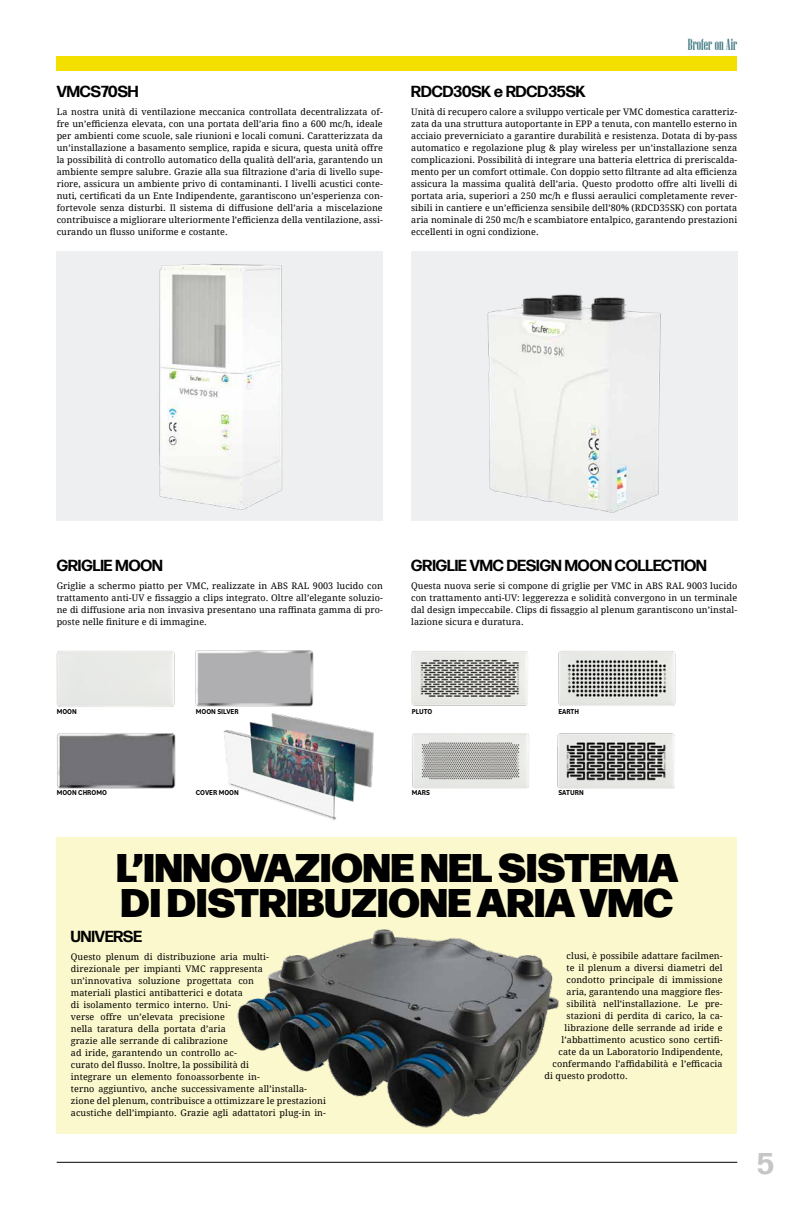
<style>
.page{position:relative;width:794px;height:1219px;background:#fff}
.page>*{position:absolute;margin:0;border:0;box-sizing:border-box;transform-origin:0 0}
.t1{font:900 40px/35px "Forma DJR Display";color:#000}
.t2{font:700 30px "Forma DJR Display";color:#c6c6c6}
.t3{font:700 16px "Forma DJR Display";color:#000}
.t4{font:16px "Niagara";color:#3a747e}
.t5{font:9px/12px "Droid Serif";letter-spacing:.01em;color:#000;text-align:justify}
.t6{font:700 7.5px "Bilo";color:#000;scale:.9 1}
</style>
<div class="page">
<div style="left:57px;top:57px;width:680px;height:14px;background:#f3e000"></div>
<hr style="left:57px;top:1162px;width:680px;height:1px;background:#000">
<div style="left:57px;top:251px;width:326px;height:269px;background:#edeff1"></div>
<div style="left:411px;top:251px;width:326px;height:269px;background:#edeff1"></div>
<img style="left:159px;top:264px;width:123px;height:246px">
<img style="left:486px;top:294px;width:176px;height:227px">
<div style="left:57px;top:838px;width:680px;height:296px;background:#fcf8cd"></div>
<img style="left:237px;top:929px;width:321px;height:199px">
<img style="left:57px;top:733px;width:119px;height:56px">
<div style="left:56px;top:651px;width:119px;height:56px;background:#e8e9e6"></div>
<img style="left:195px;top:650px;width:118px;height:56px">
<img style="left:558px;top:651px;width:117px;height:55px">
<img style="left:412px;top:733px;width:117px;height:56px">
<img style="left:411px;top:651px;width:117px;height:55px">
<img style="left:557px;top:734px;width:117px;height:54px">
<img style="left:215px;top:697px;width:159px;height:123px">
<h3 class="t3" style="left:57px;top:81px;width:83px">VMCS70SH</h3>
<p class="t5" style="left:57px;top:106px;width:328px">La nostra unità di ventilazione meccanica controllata decentralizzata of&shy;fre un’efficienza elevata, con una portata dell’aria fino a 600 mc/h, ideale per ambienti come scuole, sale riunioni e locali comuni. Caratterizzata da un’installazione a basamento semplice, rapida e sicura, questa unità offre la possibilità di controllo automatico della qualità dell’aria, garantendo un ambiente sempre salubre. Grazie alla sua filtrazione d’aria di livello supe&shy;riore, assicura un ambiente privo di contaminanti. I livelli acustici conte&shy;nuti, certificati da un Ente Indipendente, garantiscono un’esperienza con&shy;fortevole senza disturbi. Il sistema di diffusione dell’aria a miscelazione contribuisce a migliorare ulteriormente l’efficienza della ventilazione, assi&shy;curando un flusso uniforme e costante.</p>
<h3 class="t4" style="left:688px;top:36px;width:51px">Brofer on Air</h3>
<h3 class="t3" style="left:411px;top:81px;width:176px">RDCD30SK e RDCD35SK</h3>
<p class="t5" style="left:411px;top:106px;width:328px">Unità di recupero calore a sviluppo verticale per VMC domestica caratteriz&shy;zata da una struttura autoportante in EPP a tenuta, con mantello esterno in acciaio preverniciato a garantire durabilità e resistenza. Dotata di by-pass automatico e regolazione plug &amp; play wireless per un’installazione senza complicazioni. Possibilità di integrare una batteria elettrica di preriscalda&shy;mento per un comfort ottimale. Con doppio setto filtrante ad alta efficienza assicura la massima qualità dell’aria. Questo prodotto offre alti livelli di portata aria, superiori a 250 mc/h e flussi aeraulici completamente rever&shy;sibili in cantiere e un’efficienza sensibile dell’80% (RDCD35SK) con portata aria nominale di 250 mc/h e scambiatore entalpico, garantendo prestazioni eccellenti in ogni condizione.</p>
<h3 class="t3" style="left:57px;top:555px;width:108px">GRIGLIE MOON</h3>
<p class="t5" style="left:57px;top:580px;width:327px">Griglie a schermo piatto per VMC, realizzate in ABS RAL 9003 lucido con trattamento anti-UV e fissaggio a clips integrato. Oltre all’elegante soluzio&shy;ne di diffusione aria non invasiva presentano una raffinata gamma di pro&shy;poste nelle finiture e di immagine.</p>
<h3 class="t3" style="left:411px;top:555px;width:297px">GRIGLIE VMC DESIGN MOON COLLECTION</h3>
<p class="t5" style="left:411px;top:580px;width:327px">Questa nuova serie si compone di griglie per VMC in ABS RAL 9003 lucido con trattamento anti-UV: leggerezza e solidità convergono in un terminale dal design impeccabile. Clips di fissaggio al plenum garantiscono un’instal&shy;lazione sicura e duratura.</p>
<p class="t6" style="left:57px;top:706px;width:24px">MOON</p>
<p class="t6" style="left:196px;top:706px;width:49px">MOON SILVER</p>
<p class="t6" style="left:412px;top:706px;width:24px">PLUTO</p>
<p class="t6" style="left:558px;top:706px;width:24px">EARTH</p>
<p class="t6" style="left:57px;top:787px;width:57px">MOON CHROMO</p>
<p class="t6" style="left:196px;top:787px;width:49px">COVER MOON</p>
<p class="t6" style="left:412px;top:787px;width:22px">MARS</p>
<p class="t6" style="left:558px;top:787px;width:30px">SATURN</p>
<h1 class="t1" style="left:116px;top:847px;width:563px">L’INNOVAZIONE NEL SISTEMA<br>DI DISTRIBUZIONE ARIA VMC</h1>
<h3 class="t3" style="left:71px;top:926px;width:73px">UNIVERSE</h3>
<p class="t5" style="left:71px;top:950px;width:257px;text-align:left">Questo plenum di distribuzione aria multi-<br>direzionale per impianti VMC rappresenta un’innovativa soluzione progettata con<br>materiali plastici antibatterici e dotata<br>di isolamento termico interno. Uni-<br>verse offre un’elevata precisione<br>nella taratura della portata d’aria<br>grazie alle serrande di calibrazione<br>ad iride, garantendo un controllo ac-<br>curato del flusso. Inoltre, la possibilità di<br>integrare un elemento fonoassorbente in-<br>terno aggiuntivo, anche successivamente all’installa&shy;zione del plenum, contribuisce a ottimizzare le prestazioni acustiche dell’impianto. Grazie agli adattatori plug-in in-</p>
<p class="t5" style="left:566px;top:950px;width:157px">clusi, è possibile adattare facilmen-</p>
<p class="t5" style="left:566px;top:962px;width:158px">te il plenum a diversi diametri del</p>
<p class="t5" style="left:566px;top:974px;width:157px">condotto principale di immissione</p>
<p class="t5" style="left:566px;top:986px;width:157px">aria, garantendo una maggiore fles-</p>
<p class="t5" style="left:566px;top:998px;width:157px">sibilità nell’installazione. Le pre-</p>
<p class="t5" style="left:566px;top:1010px;width:158px">stazioni di perdita di carico, la ca-</p>
<p class="t5" style="left:564px;top:1022px;width:160px">librazione delle serrande ad iride e</p>
<p class="t5" style="left:561px;top:1034px;width:162px">l’abbattimento acustico sono certifi-</p>
<p class="t5" style="left:558px;top:1046px;width:165px">cate da un Laboratorio Indipendente,</p>
<p class="t5" style="left:552px;top:1058px;width:171px">confermando l’affidabilità e l’efficacia</p>
<p class="t5" style="left:544px;top:1070px;width:84px">di questo prodotto.</p>
<h2 class="t2" style="left:757px;top:1144px;width:18px">5</h2>
</div>
